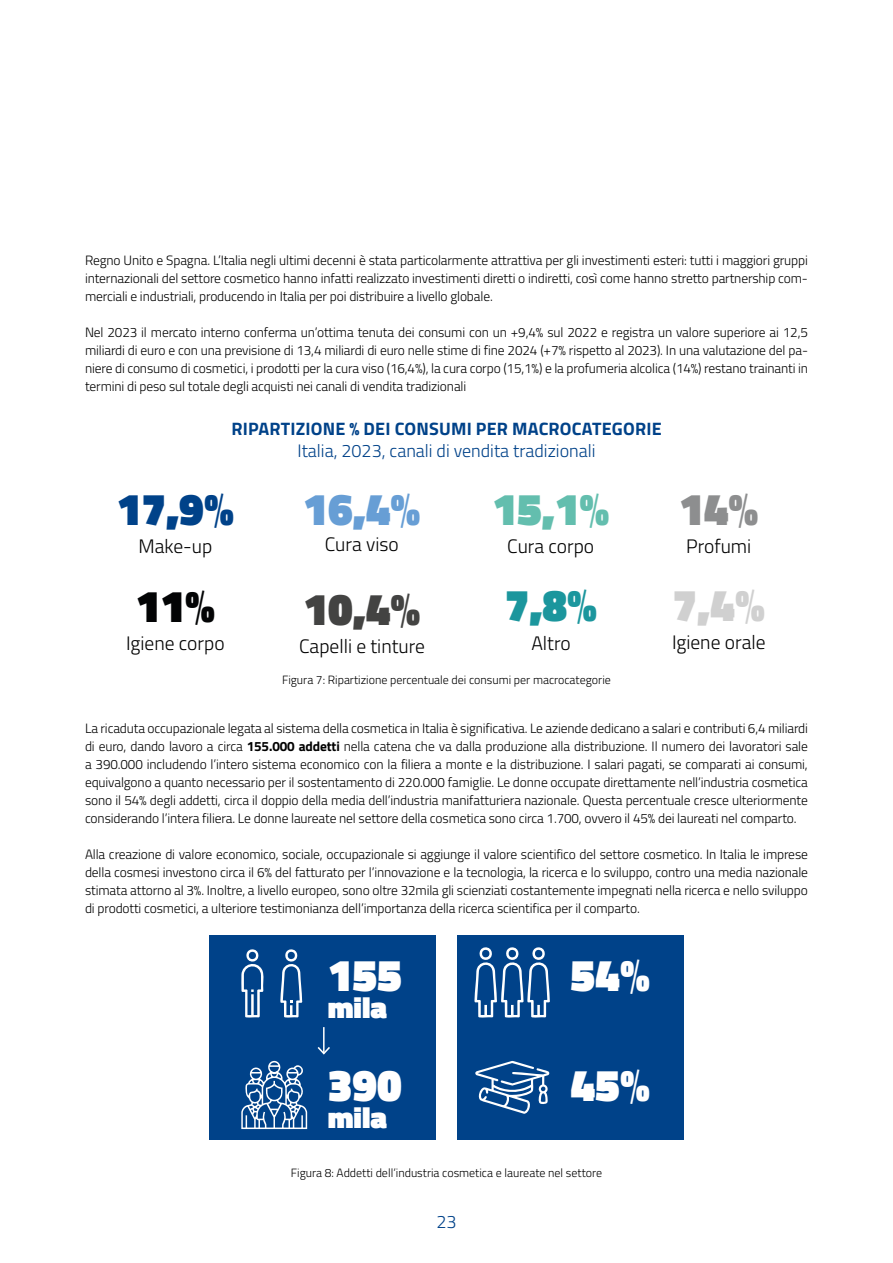
<style>
.page{position:relative;width:893px;height:1263px;background:#fff}
.page>*{position:absolute;margin:0;border:0;box-sizing:border-box;transform-origin:0 0}
.t1{font:900 45px "Titillium";color:#fff}
.t2{font:900 45px "Titillium";color:#004289}
.t3{font:900 45px "Titillium";color:#679ed5}
.t4{font:900 45px "Titillium";color:#63beae}
.t5{font:900 45px "Titillium";color:#434342}
.t6{font:900 45px "Titillium";color:#1b969d}
.t7{font:900 45px "Titillium";color:#d0d0d0}
.t8{font:900 45px "Titillium";color:#030405}
.t9{font:900 45px "Titillium";color:#8d8e8f}
.t10{font:900 30px "Titillium";color:#fff}
.t11{font:300 19.5px "Titillium";color:#000}
.t12{font:300 18px "Titillium";color:#004289}
.t13{font:700 18px "Titillium";letter-spacing:.01em;color:#004289}
.t14{font:300 13.5px/18px "Titillium";letter-spacing:-.01em;color:#000;text-align:justify}
.t15{font:300 12px "Titillium";color:#000}
.s1{font-weight:700}
</style>
<div class="page">
<div style="left:209px;top:935px;width:227px;height:204px;background:#004289"></div>
<div style="left:457px;top:935px;width:227px;height:204px;background:#004289"></div>
<svg style="left:241px;top:949px;width:23px;height:69px"></svg>
<svg style="left:280px;top:949px;width:22px;height:69px"></svg>
<svg style="left:241px;top:1061px;width:66px;height:68px"></svg>
<hr style="left:323px;top:1027px;width:2px;height:26px;background:#fff">
<svg style="left:317px;top:1045px;width:13px;height:10px"></svg>
<svg style="left:474px;top:947px;width:76px;height:71px"></svg>
<svg style="left:475px;top:1061px;width:75px;height:53px"></svg>
<p class="t14" style="left:85px;top:251px;width:724px">Regno Unito e Spagna. L’Italia negli ultimi decenni è stata particolarmente attrattiva per gli investimenti esteri: tutti i maggiori gruppi internazionali del settore cosmetico hanno infatti realizzato investimenti diretti o indiretti, così come hanno stretto partnership com&shy;merciali e industriali, producendo in Italia per poi distribuire a livello globale.</p>
<p class="t14" style="left:85px;top:323px;width:724px">Nel 2023 il mercato interno conferma un’ottima tenuta dei consumi con un +9,4% sul 2022 e registra un valore superiore ai 12,5 miliardi di euro e con una previsione di 13,4 miliardi di euro nelle stime di fine 2024 (+7% rispetto al 2023). In una valutazione del pa&shy;niere di consumo di cosmetici, i prodotti per la cura viso (16,4%), la cura corpo (15,1%) e la profumeria alcolica (14%) restano trainanti in termini di peso sul totale degli acquisti nei canali di vendita tradizionali</p>
<h3 class="t13" style="left:231px;top:415px;width:432px">RIPARTIZIONE % DEI CONSUMI PER MACROCATEGORIE</h3>
<h3 class="t12" style="left:297px;top:437px;width:300px">Italia, 2023, canali di vendita tradizionali</h3>
<h1 class="t2" style="left:117px;top:476px;width:119px">17,9%</h1>
<h1 class="t3" style="left:303px;top:476px;width:119px">16,4%</h1>
<h1 class="t4" style="left:492px;top:476px;width:119px">15,1%</h1>
<h1 class="t9" style="left:679px;top:476px;width:81px">14%</h1>
<h3 class="t11" style="left:138px;top:532px;width:75px">Make-up</h3>
<h3 class="t11" style="left:325px;top:529px;width:75px">Cura viso</h3>
<h3 class="t11" style="left:507px;top:532px;width:88px">Cura corpo</h3>
<h3 class="t11" style="left:686px;top:532px;width:67px">Profumi</h3>
<h1 class="t8" style="left:136px;top:574px;width:81px">11%</h1>
<h3 class="t11" style="left:126px;top:629px;width:100px">Igiene corpo</h3>
<h1 class="t5" style="left:303px;top:577px;width:119px">10,4%</h1>
<h3 class="t11" style="left:299px;top:632px;width:127px">Capelli e tinture</h3>
<h1 class="t6" style="left:505px;top:573px;width:94px">7,8%</h1>
<h3 class="t11" style="left:531px;top:629px;width:41px">Altro</h3>
<h1 class="t7" style="left:672px;top:573px;width:94px">7,4%</h1>
<h3 class="t11" style="left:672px;top:628px;width:95px">Igiene orale</h3>
<p class="t15" style="left:282px;top:671px;width:330px">Figura 7: Ripartizione percentuale dei consumi per macrocategorie</p>
<p class="t14" style="left:85px;top:719px;width:724px">La ricaduta occupazionale legata al sistema della cosmetica in Italia è significativa. Le aziende dedicano a salari e contributi 6,4 miliardi di euro, dando lavoro a circa <span class="s1">155.000 addetti</span> nella catena che va dalla produzione alla distribuzione. Il numero dei lavoratori sale a 390.000 includendo l’intero sistema economico con la filiera a monte e la distribuzione. I salari pagati, se comparati ai consumi, equivalgono a quanto necessario per il sostentamento di 220.000 famiglie. Le donne occupate direttamente nell’industria cosmetica sono il 54% degli addetti, circa il doppio della media dell’industria manifatturiera nazionale. Questa percentuale cresce ulteriormente considerando l’intera filiera. Le donne laureate nel settore della cosmetica sono circa 1.700, ovvero il 45% dei laureati nel comparto.</p>
<p class="t14" style="left:85px;top:845px;width:724px">Alla creazione di valore economico, sociale, occupazionale si aggiunge il valore scientifico del settore cosmetico. In Italia le imprese della cosmesi investono circa il 6% del fatturato per l’innovazione e la tecnologia, la ricerca e lo sviluppo, contro una media nazionale stimata attorno al 3%. Inoltre, a livello europeo, sono oltre 32mila gli scienziati costantemente impegnati nella ricerca e nello sviluppo di prodotti cosmetici, a ulteriore testimonianza dell’importanza della ricerca scientifica per il comparto.</p>
<h1 class="t1" style="left:328px;top:942px;width:76px">155</h1>
<h2 class="t10" style="left:328px;top:985px;width:61px">mila</h2>
<h1 class="t1" style="left:570px;top:942px;width:81px">54%</h1>
<h1 class="t1" style="left:328px;top:1052px;width:76px">390</h1>
<h1 class="t1" style="left:570px;top:1052px;width:81px">45%</h1>
<h2 class="t10" style="left:328px;top:1095px;width:61px">mila</h2>
<p class="t15" style="left:291px;top:1164px;width:313px">Figura 8: Addetti dell’industria cosmetica e laureate nel settore</p>
<h3 class="t12" style="left:436px;top:1208px;width:22px">23</h3>
</div>
